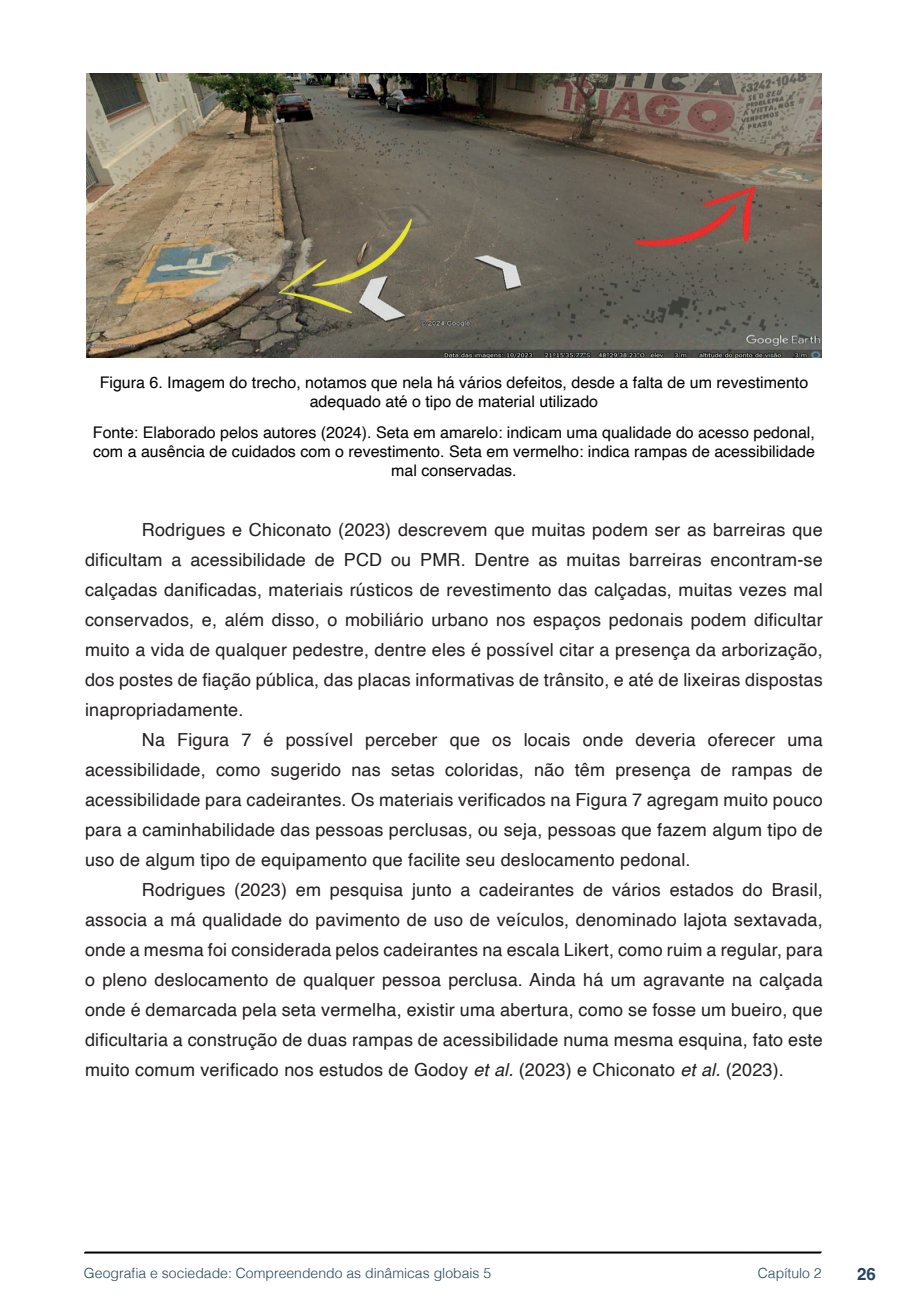
<style>
.page{position:relative;width:908px;height:1304px;background:#fff}
.page>*{position:absolute;margin:0;border:0;box-sizing:border-box;transform-origin:0 0}
.txt{font:18px/30px "Helvetica";letter-spacing:.01em;color:#231f20;text-align:justify}
.t1{font:700 16.8px "Helvetica";color:#23445f}
.imagens_graf_tab{font:16px/19.2px "Helvetica";color:#000;text-align:center}
.t2{font:300 14px "Helvetica";color:#23445f}
.s1{font-style:italic}
</style>
<div class="page">
<svg style="left:84px;top:1251px;width:737px;height:3px;background:#515151"></svg>
<img style="left:87px;top:74px;width:733px;height:283px">
<p class="imagens_graf_tab" style="left:100px;top:373px;width:709px">Figura 6. Imagem do trecho, notamos que nela há vários defeitos, desde a falta de um revestimento adequado até o tipo de material utilizado</p>
<p class="imagens_graf_tab" style="left:93px;top:423px;width:723px">Fonte: Elaborado pelos autores (2024). Seta em amarelo: indicam uma qualidade do acesso pedonal, com a ausência de cuidados com o revestimento. Seta em vermelho: indica rampas de acessibilidade mal conservadas.</p>
<p class="txt" style="left:85px;top:515px;width:738px;text-indent:57px">Rodrigues e Chiconato (2023) descrevem que muitas podem ser as barreiras que dificultam a acessibilidade de PCD ou PMR. Dentre as muitas barreiras encontram-se calçadas danificadas, materiais rústicos de revestimento das calçadas, muitas vezes mal conservados, e, além disso, o mobiliário urbano nos espaços pedonais podem dificultar muito a vida de qualquer pedestre, dentre eles é possível citar a presença da arborização, dos postes de fiação pública, das placas informativas de trânsito, e até de lixeiras dispostas inapropriadamente.</p>
<p class="txt" style="left:85px;top:725px;width:738px;text-indent:57px">Na Figura 7 é possível perceber que os locais onde deveria oferecer uma acessibilidade, como sugerido nas setas coloridas, não têm presença de rampas de acessibilidade para cadeirantes. Os materiais verificados na Figura 7 agregam muito pouco para a caminhabilidade das pessoas perclusas, ou seja, pessoas que fazem algum tipo de uso de algum tipo de equipamento que facilite seu deslocamento pedonal.</p>
<p class="txt" style="left:85px;top:875px;width:739px;text-indent:57px">Rodrigues (2023) em pesquisa junto a cadeirantes de vários estados do Brasil, associa a má qualidade do pavimento de uso de veículos, denominado lajota sextavada, onde a mesma foi considerada pelos cadeirantes na escala Likert, como ruim a regular, para o pleno deslocamento de qualquer pessoa perclusa. Ainda há um agravante na calçada onde é demarcada pela seta vermelha, existir uma abertura, como se fosse um bueiro, que dificultaria a construção de duas rampas de acessibilidade numa mesma esquina, fato este muito comum verificado nos estudos de Godoy <span class="s1">et al.</span> (2023) e Chiconato <span class="s1">et al.</span> (2023).</p>
<p class="t2" style="left:84px;top:1261px;width:408px">Geografia e sociedade: Compreendendo as dinâmicas globais 5</p>
<p class="t2" style="left:757px;top:1261px;width:65px">Capítulo 2</p>
<p class="t1" style="left:856px;top:1264px;width:20px">26</p>
</div>
